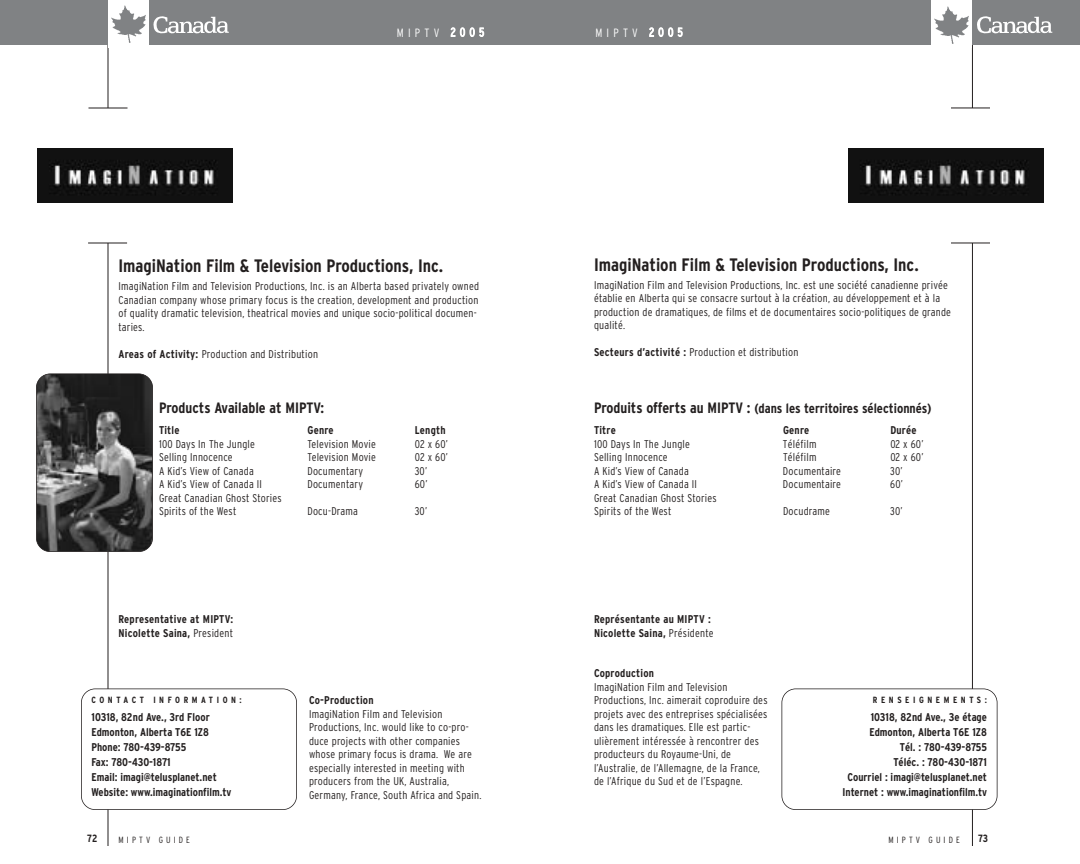
<style>
.page{position:relative;width:1080px;height:864px;background:#fff}
.page>*{position:absolute;margin:0;border:0;box-sizing:border-box;transform-origin:0 0}
.t1{font:700 condensed 18px "Interstate";color:#231f1f}
.t2{font:700 condensed 15px "Interstate";color:#231f1f}
.t3{font:700 condensed 13.5px "Interstate";color:#231f1f}
.t4{font:300 condensed 12px "Interstate";letter-spacing:.35em;color:#fff}
.t5{font:300 condensed 11.25px/13.5px "Interstate";letter-spacing:.02em;color:#231f1f}
.t6{font:700 condensed 11.25px/15px "Interstate";color:#231f1f;text-align:right}
.t7{font:700 condensed 11.25px/13.5px "Interstate";letter-spacing:.02em;color:#231f1f}
.t8{font:700 condensed 10.5px "Interstate";color:#231f1f}
.t9{font:700 condensed 9px "Interstate";letter-spacing:.395em;color:#231f1f}
.t10{font:300 condensed 9px "Interstate";letter-spacing:.35em;color:#231f1f}
.s1{font-weight:700}
.s2{font-weight:300}
.s3{font-size:15px}
</style>
<div class="page">
<hr style="left:972px;top:40px;width:1px;height:806px;background:#231f1f">
<div style="left:951px;top:108px;width:39px;height:135px;background:#fff"></div>
<hr style="left:951px;top:243px;width:39px;height:1px;background:#231f1f">
<div style="left:782px;top:688px;width:216px;height:122px;border:2px solid #231f1f;border-radius:14px"></div>
<div style="left:526px;top:0;width:554px;height:45px;background:#808284"></div>
<svg style="left:977px;top:16px;width:75px;height:17px"></svg>
<div style="left:932px;top:0;width:40px;height:48px;background:#fff"></div>
<img style="left:935px;top:6px;width:34px;height:37px">
<hr style="left:951px;top:108px;width:39px;height:1px;background:#231f1f">
<hr style="left:108px;top:40px;width:1px;height:806px;background:#231f1f">
<div style="left:81px;top:689px;width:216px;height:121px;background:#fff;border-radius:14px"></div>
<div style="left:81px;top:688px;width:216px;height:122px;border:2px solid #231f1f;border-radius:14px"></div>
<div style="left:0;top:0;width:554px;height:45px;background:#808284"></div>
<svg style="left:154px;top:16px;width:75px;height:17px"></svg>
<div style="left:109px;top:0;width:40px;height:47px;background:#fff"></div>
<img style="left:111px;top:5px;width:34px;height:38px">
<div style="left:90px;top:108px;width:36px;height:135px;background:#fff"></div>
<hr style="left:88px;top:108px;width:40px;height:1px;background:#231f1f">
<hr style="left:88px;top:243px;width:39px;height:1px;background:#231f1f">
<img style="left:38px;top:148px;width:195px;height:55px">
<img style="left:848px;top:148px;width:195px;height:55px">
<img style="left:36px;top:374px;width:117px;height:178px;border-radius:14px">
<div style="left:36px;top:374px;width:117px;height:178px;border:2px solid #231f1f;border-radius:14px"></div>
<p class="t4" style="left:397px;top:28px;width:89px">MIPTV 2005</p>
<h1 class="t1" style="left:118px;top:259px;width:326px">ImagiNation Film &amp; Television Productions, Inc.</h1>
<p class="t5" style="left:118px;top:281px;width:362px">ImagiNation Film and Television Productions, Inc. is an Alberta based privately owned Canadian company whose primary focus is the creation, development and production of quality dramatic television, theatrical movies and unique socio-political documen&shy;taries.</p>
<p class="t5" style="left:118px;top:348px;width:201px"><span class="s1">Areas of Activity:</span> Production and Distribution</p>
<h2 class="t2" style="left:159px;top:402px;width:167px">Products Available at MIPTV:</h2>
<p class="t6" style="left:159px;top:424px;width:22px">Title</p>
<p class="t6" style="left:308px;top:424px;width:28px">Genre</p>
<p class="t6" style="left:415px;top:424px;width:32px">Length</p>
<p class="t5" style="left:159px;top:438px;width:97px">100 Days In The Jungle</p>
<p class="t5" style="left:307px;top:438px;width:70px">Television Movie</p>
<p class="t5" style="left:415px;top:438px;width:35px">02 x 60’</p>
<p class="t5" style="left:159px;top:452px;width:75px">Selling Innocence</p>
<p class="t5" style="left:308px;top:452px;width:70px">Television Movie</p>
<p class="t5" style="left:415px;top:452px;width:35px">02 x 60’</p>
<p class="t5" style="left:159px;top:465px;width:96px">A Kid’s View of Canada</p>
<p class="t5" style="left:307px;top:465px;width:57px">Documentary</p>
<p class="t5" style="left:415px;top:465px;width:14px">30’</p>
<p class="t5" style="left:159px;top:479px;width:105px">A Kid’s View of Canada II</p>
<p class="t5" style="left:307px;top:479px;width:57px">Documentary</p>
<p class="t5" style="left:415px;top:479px;width:14px">60’</p>
<p class="t5" style="left:159px;top:492px;width:124px">Great Canadian Ghost Stories<br>Spirits of the West</p>
<p class="t5" style="left:307px;top:506px;width:52px">Docu-Drama</p>
<p class="t5" style="left:415px;top:506px;width:14px">30’</p>
<p class="t7" style="left:118px;top:614px;width:116px">Representative at MIPTV:<br>Nicolette Saina, <span class="s2">President</span></p>
<p class="t9" style="left:92px;top:696px;width:152px">CONTACT INFORMATION:</p>
<p class="t6" style="left:92px;top:711px;width:141px;text-align:left">10318, 82nd Ave., 3rd Floor<br>Edmonton, Alberta T6E 1Z8<br>Phone: 780-439-8755<br>Fax: 780-430-1871<br>Email: imagi@telusplanet.net<br>Website: www.imaginationfilm.tv</p>
<p class="t10" style="left:118px;top:837px;width:73px">MIPTV GUIDE</p>
<p class="t8" style="left:87px;top:835px;width:12px">72</p>
<p class="t7" style="left:309px;top:695px;width:66px">Co-Production</p>
<p class="t5" style="left:309px;top:708px;width:174px">ImagiNation Film and Television Productions, Inc. would like to co-pro&shy;duce projects with other companies whose primary focus is drama. We are especially interested in meeting with producers from the UK, Australia, Germany, France, South Africa and Spain.</p>
<p class="t4" style="left:596px;top:28px;width:89px">MIPTV 2005</p>
<h1 class="t1" style="left:594px;top:258px;width:326px">ImagiNation Film &amp; Television Productions, Inc.</h1>
<p class="t5" style="left:594px;top:279px;width:359px">ImagiNation Film and Television Productions, Inc. est une société canadienne privée établie en Alberta qui se consacre surtout à la création, au développement et à la production de dramatiques, de films et de documentaires socio-politiques de grande qualité.</p>
<p class="t5" style="left:594px;top:347px;width:206px"><span class="s1">Secteurs d’activité :</span> Production et distribution</p>
<p class="t3" style="left:594px;top:404px;width:339px"><span class="s3">Produits offerts au MIPTV :</span> (dans les territoires sélectionnés)</p>
<p class="t6" style="left:594px;top:424px;width:23px">Titre</p>
<p class="t6" style="left:783px;top:424px;width:28px">Genre</p>
<p class="t6" style="left:890px;top:424px;width:28px">Durée</p>
<p class="t5" style="left:594px;top:438px;width:97px">100 Days In The Jungle</p>
<p class="t5" style="left:783px;top:438px;width:35px">Téléfilm</p>
<p class="t5" style="left:890px;top:438px;width:35px">02 x 60’</p>
<p class="t5" style="left:594px;top:452px;width:75px">Selling Innocence</p>
<p class="t5" style="left:783px;top:452px;width:35px">Téléfilm</p>
<p class="t5" style="left:890px;top:452px;width:35px">02 x 60’</p>
<p class="t5" style="left:594px;top:465px;width:96px">A Kid’s View of Canada</p>
<p class="t5" style="left:783px;top:465px;width:60px">Documentaire</p>
<p class="t5" style="left:890px;top:465px;width:14px">30’</p>
<p class="t5" style="left:594px;top:479px;width:105px">A Kid’s View of Canada II</p>
<p class="t5" style="left:783px;top:479px;width:60px">Documentaire</p>
<p class="t5" style="left:890px;top:479px;width:14px">60’</p>
<p class="t5" style="left:594px;top:492px;width:124px">Great Canadian Ghost Stories<br>Spirits of the West</p>
<p class="t5" style="left:783px;top:506px;width:49px">Docudrame</p>
<p class="t5" style="left:890px;top:506px;width:14px">30’</p>
<p class="t7" style="left:594px;top:614px;width:121px">Représentante au MIPTV :<br>Nicolette Saina, <span class="s2">Présidente</span></p>
<p class="t7" style="left:594px;top:668px;width:62px">Coproduction</p>
<p class="t5" style="left:594px;top:681px;width:175px">ImagiNation Film and Television Productions, Inc. aimerait coproduire des projets avec des entreprises spécialisées dans les dramatiques. Elle est partic&shy;ulièrement intéressée à rencontrer des producteurs du Royaume-Uni, de l’Australie, de l’Allemagne, de la France, de l’Afrique du Sud et de l’Espagne.</p>
<p class="t9" style="left:873px;top:696px;width:116px">RENSEIGNEMENTS:</p>
<p class="t6" style="left:843px;top:711px;width:146px">10318, 82nd Ave., 3e étage<br>Edmonton, Alberta T6E 1Z8<br>Tél. : 780-439-8755<br>Téléc. : 780-430-1871<br>Courriel : imagi@telusplanet.net<br>Internet : www.imaginationfilm.tv</p>
<p class="t10" style="left:888px;top:837px;width:73px">MIPTV GUIDE</p>
<p class="t8" style="left:978px;top:835px;width:12px">73</p>
</div>
